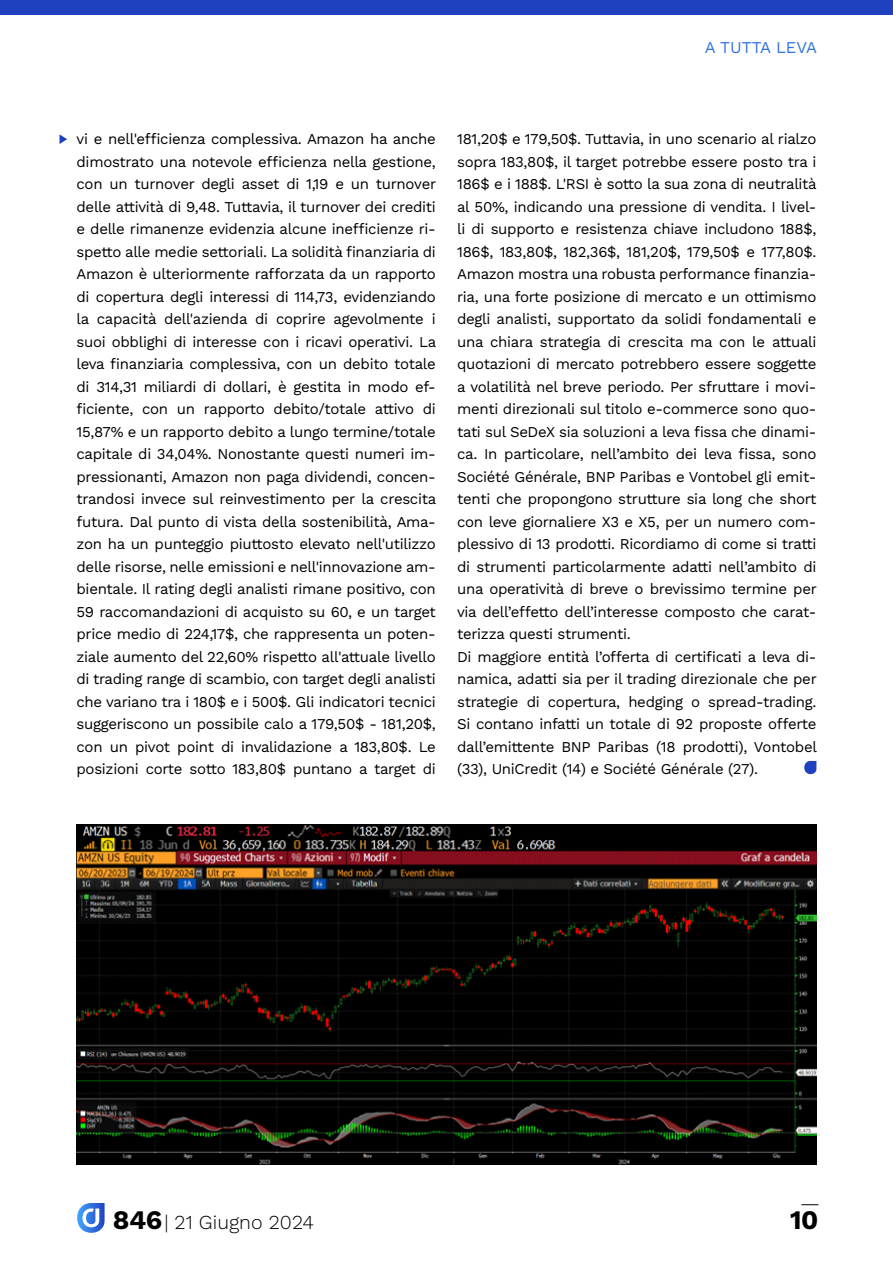
<style>
.page{position:relative;width:893px;height:1263px;background:#fff}
.page>*{position:absolute;margin:0;border:0;box-sizing:border-box;transform-origin:0 0}
.t1{font:700 26.7px "Work Sans";color:#000}
.t2{font:300 19.8px "Work Sans";color:#000}
.t3{font:16.5px "Work Sans";color:#3172df}
.t4{font:15px/22.5px "Work Sans";letter-spacing:-.02em;color:#000;text-align:justify}
.s1{font-weight:700;font-size:26.7px}
</style>
<div class="page">
<svg style="left:77px;top:1203px;width:28px;height:30px"></svg>
<svg style="left:801px;top:1204px;width:17px;height:1px"></svg>
<div style="left:0;top:0;width:893px;height:15px;background:#1f40bf"></div>
<svg style="left:804px;top:761px;width:12px;height:13px"></svg>
<svg style="left:60px;top:134px;width:7px;height:10px"></svg>
<img style="left:77px;top:824px;width:739px;height:340px">
<p class="t3" style="left:705px;top:35px;width:114px">A TUTTA LEVA</p>
<p class="t4" style="left:77px;top:127px;width:361px">vi e nell'efficienza complessiva. Amazon ha anche dimostrato una notevole efficienza nella gestione, con un turnover degli asset di 1,19 e un turnover delle attività di 9,48. Tuttavia, il turnover dei crediti e delle rimanenze evidenzia alcune inefficienze ri&shy;spetto alle medie settoriali. La solidità finanziaria di Amazon è ulteriormente rafforzata da un rapporto di copertura degli interessi di 114,73, evidenziando la capacità dell'azienda di coprire agevolmente i suoi obblighi di interesse con i ricavi operativi. La leva finanziaria complessiva, con un debito totale di 314,31 miliardi di dollari, è gestita in modo ef&shy;ficiente, con un rapporto debito/totale attivo di 15,87% e un rapporto debito a lungo termine/totale capitale di 34,04%. Nonostante questi numeri im&shy;pressionanti, Amazon non paga dividendi, concen&shy;trandosi invece sul reinvestimento per la crescita futura. Dal punto di vista della sostenibilità, Ama&shy;zon ha un punteggio piuttosto elevato nell'utilizzo delle risorse, nelle emissioni e nell'innovazione am&shy;bientale. Il rating degli analisti rimane positivo, con 59 raccomandazioni di acquisto su 60, e un target price medio di 224,17$, che rappresenta un poten&shy;ziale aumento del 22,60% rispetto all'attuale livello di trading range di scambio, con target degli analisti che variano tra i 180$ e i 500$. Gli indicatori tecnici suggeriscono un possibile calo a 179,50$ - 181,20$, con un pivot point di invalidazione a 183,80$. Le posizioni corte sotto 183,80$ puntano a target di</p>
<p class="t4" style="left:457px;top:127px;width:361px;text-align:left">181,20$ e 179,50$. Tuttavia, in uno scenario al rialzo sopra 183,80$, il target potrebbe essere posto tra i 186$ e i 188$. L'RSI è sotto la sua zona di neutralità al 50%, indicando una pressione di vendita. I livel&shy;li di supporto e resistenza chiave includono 188$, 186$, 183,80$, 182,36$, 181,20$, 179,50$ e 177,80$.<br>Amazon mostra una robusta performance finanzia&shy;ria, una forte posizione di mercato e un ottimismo degli analisti, supportato da solidi fondamentali e una chiara strategia di crescita ma con le attuali quotazioni di mercato potrebbero essere soggette a volatilità nel breve periodo. Per sfruttare i movi&shy;menti direzionali sul titolo e-commerce sono quo&shy;tati sul SeDeX sia soluzioni a leva fissa che dinami&shy;ca. In particolare, nell’ambito dei leva fissa, sono Société Générale, BNP Paribas e Vontobel gli emit&shy;tenti che propongono strutture sia long che short con leve giornaliere X3 e X5, per un numero com&shy;plessivo di 13 prodotti. Ricordiamo di come si tratti di strumenti particolarmente adatti nell’ambito di una operatività di breve o brevissimo termine per via dell’effetto dell’interesse composto che carat&shy;terizza questi strumenti.<br>Di maggiore entità l’offerta di certificati a leva di&shy;namica, adatti sia per il trading direzionale che per strategie di copertura, hedging o spread-trading.<br>Si contano infatti un totale di 92 proposte offerte dall’emittente BNP Paribas (18 prodotti), Vontobel (33), UniCredit (14) e Société Générale (27).</p>
<h2 class="t2" style="left:113px;top:1207px;width:203px"><span class="s1">846</span>| 21 Giugno 2024</h2>
<h1 class="t1" style="left:790px;top:1199px;width:30px">10</h1>
</div>
